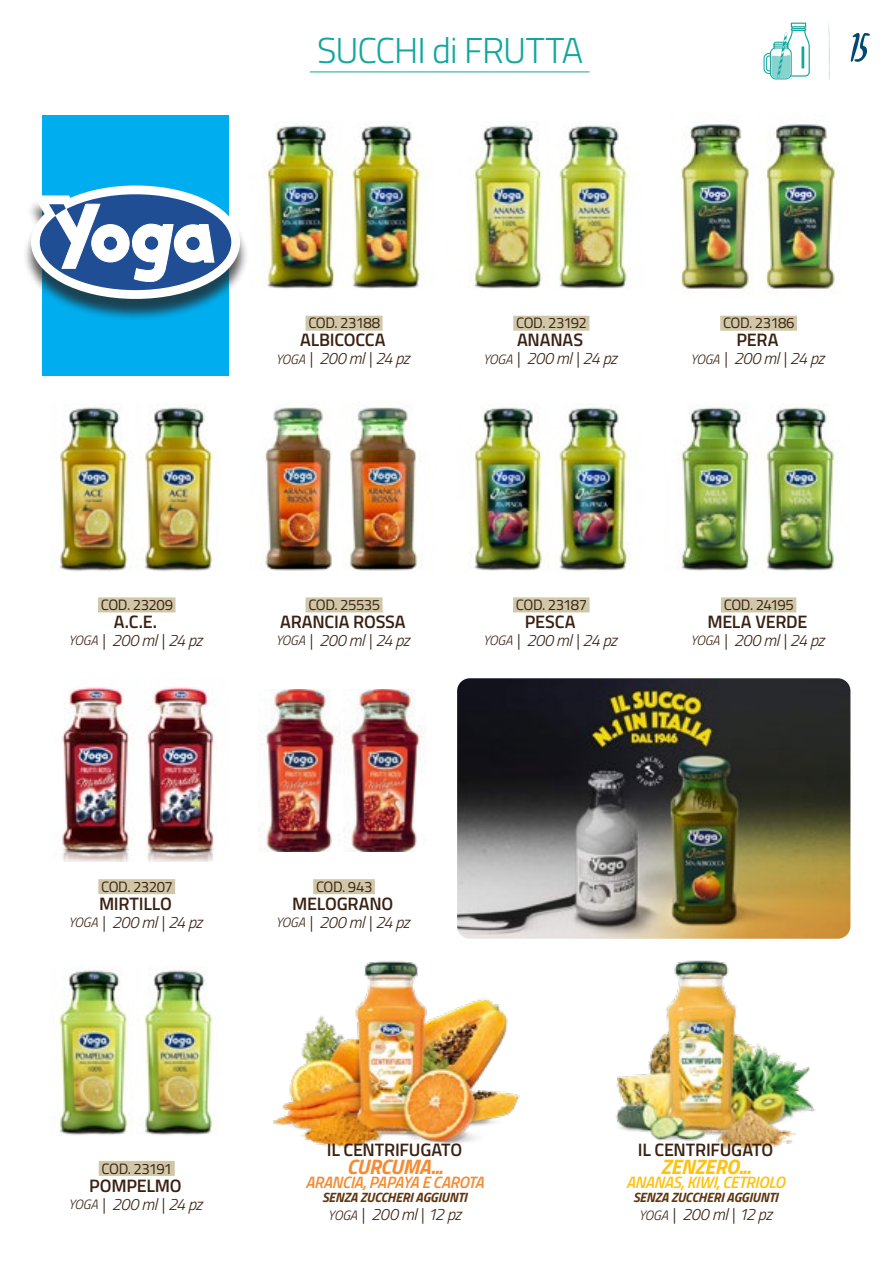
<style>
.page{position:relative;width:893px;height:1263px;background:#fff}
.page>*{position:absolute;margin:0;border:0;box-sizing:border-box;transform-origin:0 0}
.t1{font:60px "Cheddar Jack";color:#004976}
.t2{font:300 36px "Titillium Web";letter-spacing:-.03em;color:#12a79d}
.t3{font:italic 700 21px "Titillium Web";letter-spacing:-.015em;color:#f58b32}
.t4{font:italic 700 21px "Titillium Web";letter-spacing:-.01em;color:#fec210}
.t5{font:600 18px "Titillium Web";letter-spacing:-.01em;color:#3a2111}
.t6{font:italic 300 16.5px "Titillium Web";letter-spacing:-.04em;color:#3a2111}
.t7{font:italic 600 16.5px "Titillium Web";letter-spacing:-.025em;color:#f58b32}
.t8{font:italic 600 16.5px "Titillium Web";letter-spacing:-.02em;color:#fec210}
.t9{font:15px "Titillium Web";letter-spacing:-.04em;color:#3a2111}
.t10{font:italic 700 13.5px "Titillium Web";letter-spacing:-.01em;color:#603711}
.s1{font-size:13.5px}
</style>
<div class="page">
<svg style="left:763px;top:23px;width:47px;height:56px"></svg>
<svg style="left:828px;top:24px;width:2px;height:56px"></svg>
<img style="left:59px;top:403px;width:71px;height:168px">
<img style="left:144px;top:403px;width:71px;height:168px">
<img style="left:259px;top:689px;width:78px;height:162px">
<img style="left:344px;top:689px;width:78px;height:162px">
<img style="left:469px;top:407px;width:75px;height:164px">
<img style="left:559px;top:407px;width:75px;height:164px">
<img style="left:471px;top:125px;width:77px;height:164px">
<img style="left:558px;top:122px;width:70px;height:167px">
<img style="left:62px;top:687px;width:70px;height:175px">
<img style="left:147px;top:687px;width:67px;height:175px">
<img style="left:264px;top:407px;width:69px;height:164px">
<img style="left:349px;top:407px;width:72px;height:164px">
<img style="left:143px;top:968px;width:70px;height:167px">
<img style="left:273px;top:961px;width:247px;height:187px">
<img style="left:616px;top:960px;width:200px;height:192px">
<img style="left:457px;top:678px;width:393px;height:261px">
<img style="left:58px;top:968px;width:70px;height:167px">
<img style="left:348px;top:122px;width:78px;height:167px">
<img style="left:264px;top:121px;width:76px;height:168px">
<img style="left:680px;top:124px;width:71px;height:165px">
<img style="left:765px;top:124px;width:72px;height:165px">
<img style="left:766px;top:407px;width:70px;height:164px">
<img style="left:679px;top:407px;width:78px;height:164px">
<div style="left:98px;top:597px;width:77px;height:15px;background:#cfc7a8"></div>
<div style="left:306px;top:316px;width:77px;height:15px;background:#cfc7a8"></div>
<div style="left:98px;top:879px;width:77px;height:15px;background:#cfc7a8"></div>
<div style="left:306px;top:597px;width:77px;height:15px;background:#cfc7a8"></div>
<div style="left:513px;top:597px;width:77px;height:15px;background:#cfc7a8"></div>
<div style="left:721px;top:597px;width:75px;height:15px;background:#cfc7a8"></div>
<div style="left:513px;top:316px;width:76px;height:15px;background:#cfc7a8"></div>
<div style="left:720px;top:316px;width:77px;height:15px;background:#cfc7a8"></div>
<div style="left:99px;top:1161px;width:76px;height:15px;background:#cfc7a8"></div>
<div style="left:313px;top:879px;width:62px;height:15px;background:#cfc7a8"></div>
<hr style="left:310px;top:72px;width:279px;height:1px;background:#12a79d">
<div style="left:43px;top:115px;width:186px;height:260px;background:#00aeef"></div>
<div style="left:22px;top:189px;width:227px;height:132px;background:#231f20;opacity:.75"></div>
<svg style="left:31px;top:185px;width:209px;height:114px;background:#83a6c8"></svg>
<h2 class="t2" style="left:317px;top:24px;width:267px">SUCCHI di FRUTTA</h2>
<h1 class="t1" style="left:851px;top:13px;width:22px">15</h1>
<p class="t9" style="left:308px;top:312px;width:73px">COD. 23188</p>
<p class="t5" style="left:300px;top:327px;width:87px">ALBICOCCA</p>
<p class="t6" style="left:276px;top:347px;width:135px"><span class="s1">YOGA</span> | 200 ml | 24 pz</p>
<p class="t9" style="left:516px;top:312px;width:72px">COD. 23192</p>
<p class="t5" style="left:517px;top:327px;width:68px">ANANAS</p>
<p class="t6" style="left:483px;top:347px;width:135px"><span class="s1">YOGA</span> | 200 ml | 24 pz</p>
<p class="t9" style="left:723px;top:312px;width:73px">COD. 23186</p>
<p class="t5" style="left:736px;top:327px;width:44px">PERA</p>
<p class="t6" style="left:690px;top:347px;width:135px"><span class="s1">YOGA</span> | 200 ml | 24 pz</p>
<p class="t9" style="left:101px;top:594px;width:74px">COD. 23209</p>
<p class="t5" style="left:114px;top:608px;width:45px">A.C.E.</p>
<p class="t6" style="left:69px;top:628px;width:135px"><span class="s1">YOGA</span> | 200 ml | 24 pz</p>
<p class="t9" style="left:308px;top:594px;width:73px">COD. 25535</p>
<p class="t5" style="left:280px;top:608px;width:127px">ARANCIA ROSSA</p>
<p class="t6" style="left:276px;top:628px;width:135px"><span class="s1">YOGA</span> | 200 ml | 24 pz</p>
<p class="t9" style="left:516px;top:594px;width:73px">COD. 23187</p>
<p class="t5" style="left:525px;top:608px;width:52px">PESCA</p>
<p class="t6" style="left:483px;top:628px;width:135px"><span class="s1">YOGA</span> | 200 ml | 24 pz</p>
<p class="t9" style="left:724px;top:594px;width:72px">COD. 24195</p>
<p class="t5" style="left:707px;top:608px;width:102px">MELA VERDE</p>
<p class="t6" style="left:690px;top:628px;width:135px"><span class="s1">YOGA</span> | 200 ml | 24 pz</p>
<p class="t9" style="left:101px;top:876px;width:73px">COD. 23207</p>
<p class="t5" style="left:99px;top:890px;width:75px">MIRTILLO</p>
<p class="t6" style="left:69px;top:910px;width:135px"><span class="s1">YOGA</span> | 200 ml | 24 pz</p>
<p class="t9" style="left:316px;top:876px;width:58px">COD. 943</p>
<p class="t5" style="left:292px;top:890px;width:103px">MELOGRANO</p>
<p class="t6" style="left:276px;top:910px;width:135px"><span class="s1">YOGA</span> | 200 ml | 24 pz</p>
<p class="t9" style="left:102px;top:1157px;width:72px">COD. 23191</p>
<p class="t5" style="left:89px;top:1172px;width:94px">POMPELMO</p>
<p class="t6" style="left:69px;top:1192px;width:135px"><span class="s1">YOGA</span> | 200 ml | 24 pz</p>
<p class="t5" style="left:327px;top:1136px;width:137px">IL CENTRIFUGATO</p>
<p class="t3" style="left:347px;top:1150px;width:97px">CURCUMA...</p>
<p class="t7" style="left:305px;top:1170px;width:180px">ARANCIA, PAPAYA E CAROTA</p>
<p class="t10" style="left:322px;top:1186px;width:147px">SENZA ZUCCHERI AGGIUNTI</p>
<p class="t6" style="left:328px;top:1203px;width:135px"><span class="s1">YOGA</span> | 200 ml | 12 pz</p>
<p class="t5" style="left:638px;top:1136px;width:137px">IL CENTRIFUGATO</p>
<p class="t4" style="left:661px;top:1150px;width:91px">ZENZERO...</p>
<p class="t8" style="left:626px;top:1170px;width:160px">ANANAS, KIWI, CETRIOLO</p>
<p class="t10" style="left:633px;top:1186px;width:147px">SENZA ZUCCHERI AGGIUNTI</p>
<p class="t6" style="left:639px;top:1203px;width:135px"><span class="s1">YOGA</span> | 200 ml | 12 pz</p>
</div>
